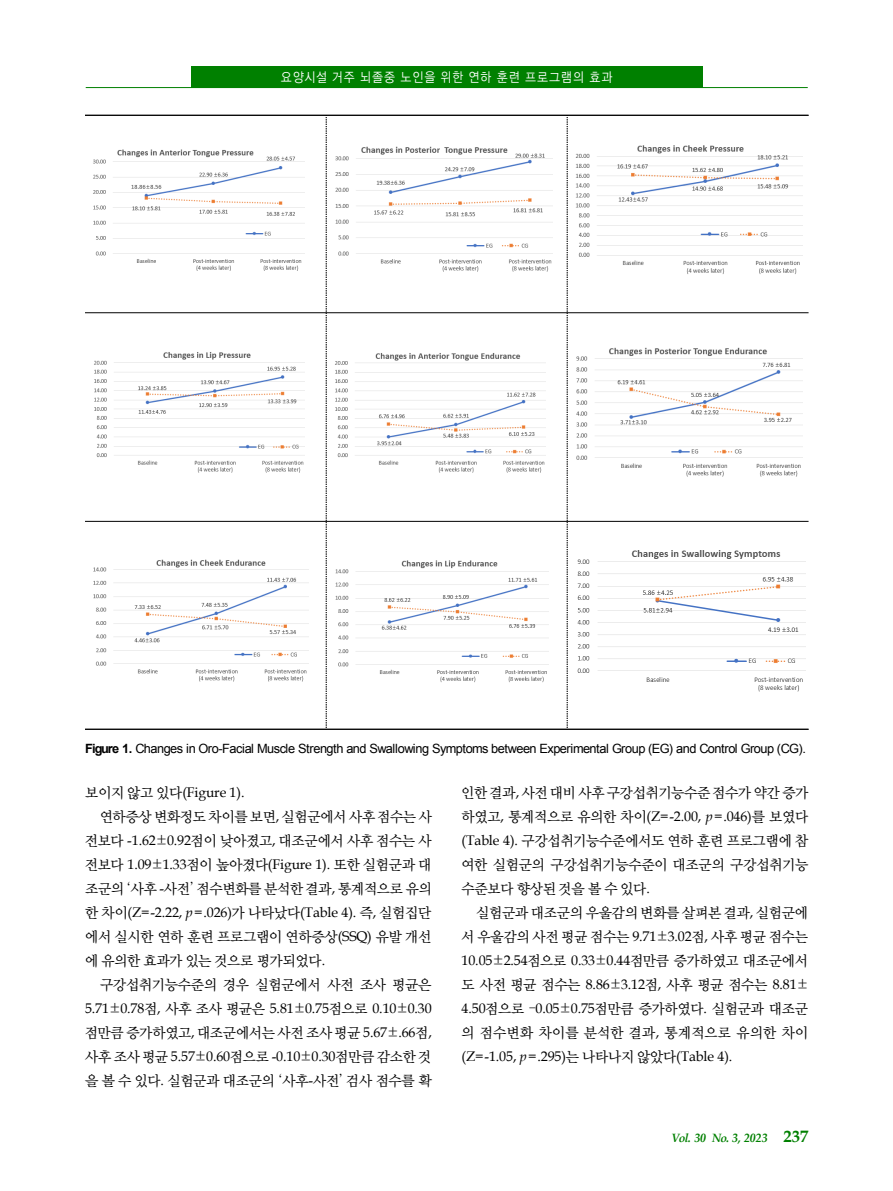
<style>
.page{position:relative;width:893px;height:1191px;background:#fff}
.page>*{position:absolute;margin:0;border:0;box-sizing:border-box;transform-origin:0 0}
.t1{font:13.95px/24px "Korean MJ B";letter-spacing:-.015em;color:#000;text-align:right}
.t2{font:13.95px "Book Antiqua";letter-spacing:-.01em;color:#000}
.t3{font:12.75px "Arial";letter-spacing:-.04em;color:#000}
.t4{font:12.75px "Korean GD M";letter-spacing:.085em;color:#fff;scale:.9 1}
.t5{font:italic 700 12px "Book Antiqua";letter-spacing:-.01em;color:#008000}
.s1{font-weight:700}
.s2{font-family:"Korean MJ B"}
.s3{font-family:"Book Antiqua"}
.s4{font-family:"Dotum"}
.s5{font-family:"Batang"}
.s6{font-style:italic}
.s7{font-family:"Book Antiqua";font-style:italic}
.s8{font-family:"TTF97 B79 E Ft CID"}
.s9{font-style:normal;font-size:16.5px}
</style>
<div class="page">
<div style="left:191px;top:66px;width:511px;height:22px;background:#008000"></div>
<hr style="left:86px;top:87px;width:721px;height:1px;background:#008000">
<img style="left:93px;top:149px;width:211px;height:121px">
<img style="left:335px;top:146px;width:217px;height:126px">
<img style="left:575px;top:145px;width:227px;height:129px">
<img style="left:94px;top:352px;width:210px;height:121px">
<img style="left:335px;top:353px;width:211px;height:120px">
<img style="left:576px;top:347px;width:226px;height:130px">
<img style="left:93px;top:559px;width:216px;height:123px">
<img style="left:335px;top:560px;width:213px;height:123px">
<img style="left:577px;top:550px;width:228px;height:141px">
<hr style="left:85px;top:312px;width:723px;height:1px;background:#000">
<hr style="left:85px;top:521px;width:723px;height:1px;background:#000">
<svg style="left:567px;top:117px;width:1px;height:612px"></svg>
<svg style="left:326px;top:117px;width:1px;height:612px"></svg>
<hr style="left:85px;top:729px;width:723px;height:1px;background:#000">
<hr style="left:85px;top:115px;width:723px;height:1px;background:#000">
<p class="t4" style="left:281px;top:71px;width:370px">요양시설 거주 뇌졸중 노인을 위한 연하 훈련 프로그램의 효과</p>
<p class="t3" style="left:85px;top:741px;width:722px"><span class="s1">Figure 1.</span> Changes in Oro-Facial Muscle Strength and Swallowing Symptoms between Experimental Group (EG) and Control Group (CG).</p>
<p class="t2" style="left:85px;top:784px;width:161px"><span class="s2">보이지 않고 있다</span>(Figure 1).</p>
<p class="t1" style="left:85px;top:805px;width:349px">연하증상 변화정도 차이를 보면<span class="s3">,</span> 실험군에서 사후 점수는 사 전보다 <span class="s3">-1.62</span><span class="s4">±</span><span class="s3">0.92</span>점이 낮아졌고<span class="s3">,</span> 대조군에서 사후 점수는 사</p>
<p class="t2" style="left:85px;top:856px;width:347px"><span class="s2">전보다</span> 1.09<span class="s4">±</span>1.33<span class="s2">점이 높아졌다</span>(Figure 1). <span class="s2">또한 실험군과 대</span></p>
<p class="t1" style="left:85px;top:877px;width:348px">조군의 <span class="s5">‘</span>사후 <span class="s3">-</span>사전<span class="s5">’</span> 점수변화를 분석한 결과<span class="s3">,</span> 통계적으로 유의</p>
<p class="t2" style="left:85px;top:904px;width:348px"><span class="s2">한 차이</span>(Z=-2.22, <span class="s6">p</span>=.026)<span class="s2">가 나타났다</span>(Table 4). <span class="s2">즉</span>, <span class="s2">실험집단</span></p>
<p class="t1" style="left:85px;top:924px;width:347px;text-align:left">에서 실시한 연하 훈련 프로그램이 연하증상<span class="s3">(SSQ)</span> 유발 개선 에 유의한 효과가 있는 것으로 평가되었다<span class="s3">.</span></p>
<p class="t1" style="left:100px;top:972px;width:333px">구강섭취기능수준의 경우 실험군에서 사전 조사 평균은</p>
<p class="t2" style="left:85px;top:1000px;width:348px">5.71<span class="s4">±</span>0.78<span class="s2">점</span>, <span class="s2">사후 조사 평균은</span> 5.81<span class="s4">±</span>0.75<span class="s2">점으로</span> 0.10<span class="s4">±</span>0.30</p>
<p class="t1" style="left:85px;top:1021px;width:348px">점만큼 증가하였고<span class="s3">,</span> 대조군에서는 사전 조사 평균 <span class="s3">5.67</span><span class="s4">±</span><span class="s3">.66</span>점<span class="s3">,</span></p>
<p class="t2" style="left:85px;top:1048px;width:347px"><span class="s2">사후 조사 평균</span> 5.57<span class="s4">±</span>0.60<span class="s2">점으로</span> -0.10<span class="s4">±</span>0.30<span class="s2">점만큼 감소한 것</span></p>
<p class="t1" style="left:85px;top:1068px;width:348px">을 볼 수 있다<span class="s3">.</span> 실험군과 대조군의 <span class="s5">‘</span>사후<span class="s3">-</span>사전<span class="s5">’</span> 검사 점수를 확</p>
<p class="t1" style="left:461px;top:780px;width:348px;text-align:justify">인한 결과<span class="s3">,</span> 사전 대비 사후 구강섭취기능수준 점수가 약간 증가 하였고<span class="s3">,</span> 통계적으로 유의한 차이<span class="s3">(Z=-2.00,</span> <span class="s7">p</span><span class="s3">=.046)</span>를 보였다 <span class="s3">(Table 4).</span> 구강섭취기능수준에서도 연하 훈련 프로그램에 참 여한 실험군의 구강섭취기능수준이 대조군의 구강섭취기능 수준보다 향상된 것을 볼 수 있다<span class="s3">.</span></p>
<p class="t1" style="left:461px;top:900px;width:348px">실험군과 대조군의 우울감의 변화를 살펴본 결과<span class="s3">,</span> 실험군에 서 우울감의 사전 평균 점수는 <span class="s3">9.71</span><span class="s4">±</span><span class="s3">3.02</span>점<span class="s3">,</span> 사후 평균 점수는</p>
<p class="t2" style="left:461px;top:952px;width:347px">10.05<span class="s4">±</span>2.54<span class="s2">점으로</span> 0.33<span class="s4">±</span>0.44<span class="s2">점만큼 증가하였고 대조군에서</span></p>
<p class="t1" style="left:461px;top:972px;width:348px;text-align:justify">도 사전 평균 점수는 <span class="s3">8.86</span><span class="s4">±</span><span class="s3">3.12</span>점<span class="s3">,</span> 사후 평균 점수는 <span class="s3">8.81</span><span class="s4">± </span><span class="s3">4.50</span>점으로 <span class="s8">–</span><span class="s3">0.05</span><span class="s4">±</span><span class="s3">0.75</span>점만큼 증가하였다<span class="s3">.</span> 실험군과 대조군 의 점수변화 차이를 분석한 결과<span class="s3">,</span> 통계적으로 유의한 차이</p>
<p class="t2" style="left:461px;top:1048px;width:272px">(Z=-1.05, <span class="s6">p</span>=.295)<span class="s2">는 나타나지 않았다</span>(Table 4).</p>
<p class="t5" style="left:671px;top:1131px;width:138px">Vol. 30 No. 3, 2023 <span class="s9">237</span></p>
</div>
